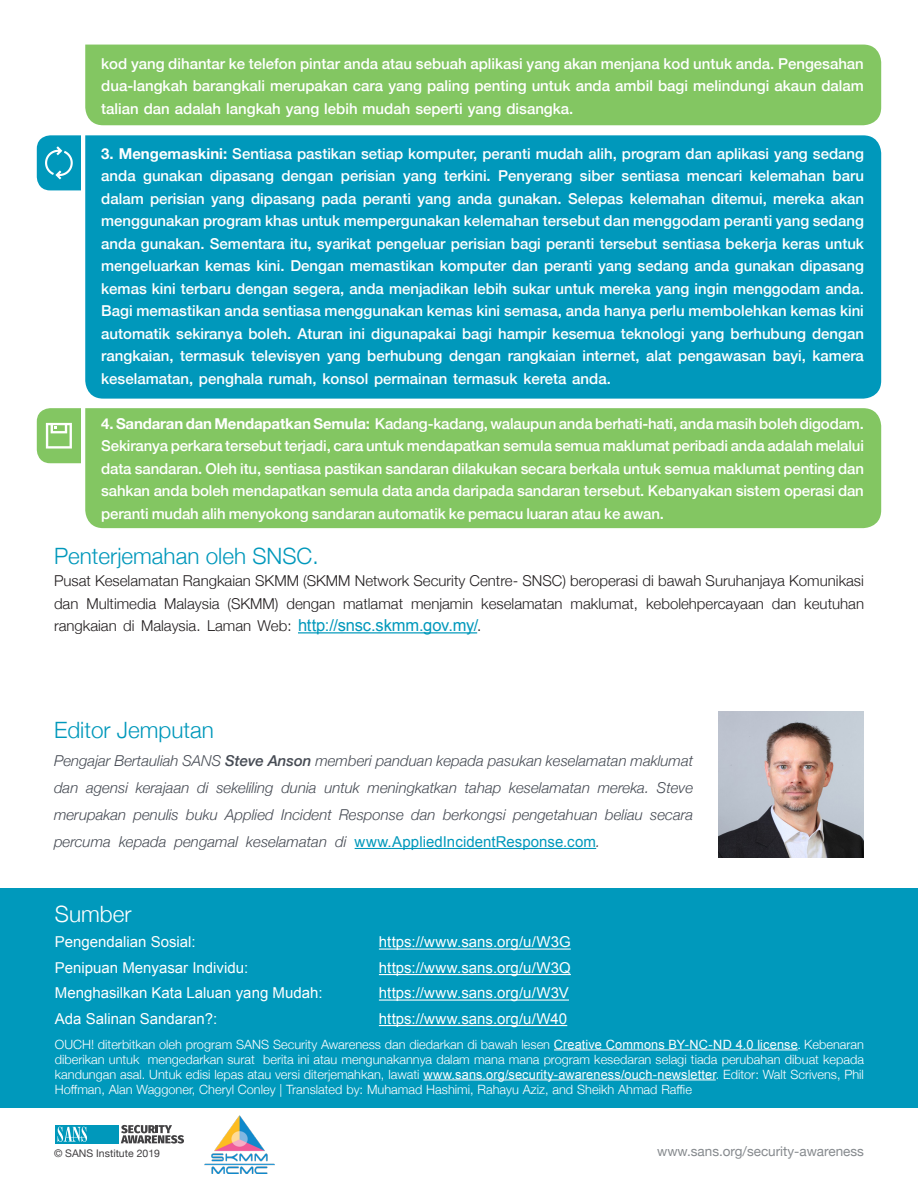
<style>
.page{position:relative;width:918px;height:1188px;background:#fff}
.page>*{position:absolute;margin:0;border:0;box-sizing:border-box;transform-origin:0 0}
.MainText{font:300 22.5px "Helvetica Neue";color:#0098bb}
.t1{font:300 22.5px "Helvetica Neue";color:#fff}
.MainText-2{font:500 15px/22.5px "Helvetica Neue";color:#fff;text-align:justify}
.MainText-3{font:italic 300 15px/27px "Helvetica Neue";color:#464b54;text-align:right}
.MainText-4{font:300 15px/22.5px "Helvetica Neue";color:#231f20;text-align:right}
.t2{font:15px "Arial";color:#fff}
.MainText-5{font:15px "Arial";letter-spacing:.005em;color:#0098bb}
.t3{font:13.5px "Helvetica Neue";color:#868a8e}
.MainText-6{font:300 12.75px/15px "Helvetica Neue";color:#fff;text-align:right}
.t4{font:10.5px "Helvetica Neue";color:#413f41}
.s1{font-weight:700}
.s2{font-family:"Arial";font-weight:400;font-size:16.5px;color:#0098bb}
.s3{font-weight:500}
.s4{font-family:"Helvetica Neue";font-weight:300;font-style:italic;color:#464b54}
.s5{font-family:"Arial";font-weight:400}
.s6{font-family:"Proxima Nova";font-weight:400}
</style>
<div class="page">
<div style="left:85px;top:135px;width:796px;height:264px;background:#0098bb"></div>
<div style="left:85px;top:408px;width:796px;height:120px;background:#83c662"></div>
<div style="left:85px;top:45px;width:796px;height:80px;background:#83c662"></div>
<svg style="left:37px;top:135px;width:44px;height:55px"></svg>
<svg style="left:37px;top:408px;width:44px;height:55px"></svg>
<div style="left:0;top:889px;width:918px;height:219px;background:#0099bc"></div>
<hr style="left:379px;top:949px;width:192px;height:1px;background:#fff">
<hr style="left:379px;top:974px;width:192px;height:1px;background:#fff">
<hr style="left:379px;top:1000px;width:190px;height:1px;background:#fff">
<hr style="left:379px;top:1025px;width:188px;height:1px;background:#fff">
<hr style="left:298px;top:632px;width:179px;height:1px;background:#0098bb">
<hr style="left:554px;top:1049px;width:244px;height:1px;background:#fff">
<hr style="left:423px;top:1079px;width:293px;height:1px;background:#fff">
<svg style="left:121px;top:1125px;width:63px;height:19px"></svg>
<div style="left:56px;top:1125px;width:63px;height:19px;background:#0098bb"></div>
<svg style="left:58px;top:1127px;width:29px;height:15px"></svg>
<img style="left:205px;top:1116px;width:69px;height:58px">
<hr style="left:355px;top:848px;width:241px;height:1px;background:#0098bb">
<img style="left:718px;top:711px;width:146px;height:146px">
<p class="MainText-2" style="left:101px;top:51px;width:764px">kod yang dihantar ke telefon pintar anda atau sebuah aplikasi yang akan menjana kod untuk anda. Pengesahan dua-langkah barangkali merupakan cara yang paling penting untuk anda ambil bagi melindungi akaun dalam talian dan adalah langkah yang lebih mudah seperti yang disangka.</p>
<p class="MainText-2" style="left:101px;top:141px;width:764px;text-align:right"><span class="s1">3. Mengemaskini:</span> Sentiasa pastikan setiap komputer, peranti mudah alih, program dan aplikasi yang sedang baru</p>
<p class="MainText-2" style="left:101px;top:163px;width:764px;text-align:left">anda<br>dalam perisian yang dipasang pada peranti yang anda gunakan. Selepas kelemahan ditemui, mereka akan menggunakan program khas untuk mempergunakan kelemahan tersebut dan menggodam peranti yang sedang anda gunakan. Sementara itu, syarikat pengeluar perisian bagi peranti tersebut sentiasa bekerja keras untuk mengeluarkan kemas kini. Dengan memastikan komputer dan peranti yang sedang anda gunakan dipasang kemas kini terbaru dengan segera, anda menjadikan lebih sukar untuk mereka yang ingin menggodam anda.<br>Bagi memastikan anda sentiasa menggunakan kemas kini semasa, anda hanya perlu membolehkan kemas kini automatik sekiranya boleh. Aturan ini digunapakai bagi hampir kesemua teknologi yang berhubung dengan rangkaian, termasuk televisyen yang berhubung dengan rangkaian internet, alat pengawasan bayi, kamera keselamatan, penghala rumah, konsol permainan termasuk kereta anda.</p>
<p class="MainText-2" style="left:101px;top:411px;width:764px"><span class="s1">4. Sandaran dan Mendapatkan Semula:</span> Kadang-kadang, walaupun anda berhati-hati, anda masih boleh digodam.<br>Sekiranya perkara tersebut terjadi, cara untuk mendapatkan semula semua maklumat peribadi anda adalah melalui data sandaran. Oleh itu, sentiasa pastikan sandaran dilakukan secara berkala untuk semua maklumat penting dan sahkan anda boleh mendapatkan semula data anda daripada sandaran tersebut. Kebanyakan sistem operasi dan peranti mudah alih menyokong sandaran automatik ke pemacu luaran atau ke awan.</p>
<p class="MainText" style="left:54px;top:537px;width:266px">Penterjemahan oleh SNSC.</p>
<p class="MainText-4" style="left:54px;top:568px;width:812px">Pusat Keselamatan Rangkaian SKMM (SKMM Network Security Centre- SNSC) beroperasi di bawah Suruhanjaya Komunikasi keutuhan</p>
<p class="MainText-2" style="left:143px;top:163px;width:61px">gunakan</p>
<p class="MainText-2" style="left:210px;top:163px;width:65px">dipasang</p>
<p class="MainText-2" style="left:281px;top:163px;width:53px">dengan</p>
<p class="MainText-2" style="left:341px;top:163px;width:56px">perisian</p>
<p class="MainText-2" style="left:444px;top:163px;width:48px">terkini.</p>
<p class="MainText-2" style="left:498px;top:163px;width:76px">Penyerang</p>
<p class="MainText-2" style="left:580px;top:163px;width:36px">siber</p>
<p class="MainText-2" style="left:622px;top:163px;width:59px">sentiasa</p>
<p class="MainText-2" style="left:687px;top:163px;width:57px">mencari</p>
<p class="MainText-2" style="left:750px;top:163px;width:77px">kelemahan</p>
<p class="MainText-2" style="left:403px;top:163px;width:35px">yang</p>
<p class="MainText-4" style="left:228px;top:591px;width:53px">(SKMM)</p>
<p class="MainText-4" style="left:54px;top:591px;width:429px;text-align:left">dan<br>rangkaian di Malaysia. Laman Web: <span class="s2">http://snsc.skmm.gov.my/</span>.</p>
<p class="MainText-4" style="left:86px;top:591px;width:71px">Multimedia</p>
<p class="MainText-4" style="left:164px;top:591px;width:57px">Malaysia</p>
<p class="MainText-4" style="left:287px;top:591px;width:50px">dengan</p>
<p class="MainText-4" style="left:343px;top:591px;width:61px">matlamat</p>
<p class="MainText-4" style="left:411px;top:591px;width:64px">menjamin</p>
<p class="MainText-4" style="left:481px;top:591px;width:83px">keselamatan</p>
<p class="MainText-4" style="left:571px;top:591px;width:69px">maklumat,</p>
<p class="MainText-4" style="left:646px;top:591px;width:119px">kebolehpercayaan</p>
<p class="MainText-4" style="left:772px;top:591px;width:26px">dan</p>
<p class="MainText" style="left:54px;top:712px;width:162px">Editor Jemputan</p>
<p class="MainText-3" style="left:54px;top:746px;width:641px">Pengajar Bertauliah SANS <span class="s3">Steve Anson</span> memberi panduan kepada pasukan keselamatan maklumat<br>Steve</p>
<p class="MainText-3" style="left:54px;top:773px;width:26px">dan</p>
<p class="MainText-3" style="left:86px;top:773px;width:43px">agensi</p>
<p class="MainText-3" style="left:136px;top:773px;width:55px">kerajaan</p>
<p class="MainText-3" style="left:197px;top:773px;width:13px">di</p>
<p class="MainText-3" style="left:216px;top:773px;width:59px">sekeliling</p>
<p class="MainText-3" style="left:281px;top:773px;width:37px">dunia</p>
<p class="MainText-3" style="left:324px;top:773px;width:37px">untuk</p>
<p class="MainText-3" style="left:368px;top:773px;width:91px">meningkatkan</p>
<p class="MainText-3" style="left:465px;top:773px;width:38px">tahap</p>
<p class="MainText-3" style="left:509px;top:773px;width:82px">keselamatan</p>
<p class="MainText-3" style="left:598px;top:773px;width:53px">mereka.</p>
<p class="MainText-3" style="left:54px;top:800px;width:74px">merupakan</p>
<p class="MainText-3" style="left:134px;top:800px;width:47px">penulis</p>
<p class="MainText-3" style="left:186px;top:800px;width:33px">buku</p>
<p class="MainText-3" style="left:225px;top:800px;width:50px">Applied</p>
<p class="MainText-3" style="left:281px;top:800px;width:52px">Incident</p>
<p class="MainText-3" style="left:339px;top:800px;width:66px">Response</p>
<p class="MainText-3" style="left:411px;top:800px;width:26px">dan</p>
<p class="MainText-3" style="left:443px;top:800px;width:64px">berkongsi</p>
<p class="MainText-3" style="left:513px;top:800px;width:86px">pengetahuan</p>
<p class="MainText-3" style="left:605px;top:800px;width:39px">beliau</p>
<p class="MainText-3" style="left:650px;top:800px;width:45px">secara</p>
<p class="MainText-3" style="left:54px;top:827px;width:58px">percuma</p>
<p class="MainText-3" style="left:119px;top:827px;width:49px">kepada</p>
<p class="MainText-3" style="left:175px;top:827px;width:65px">pengamal</p>
<p class="MainText-3" style="left:246px;top:827px;width:82px">keselamatan</p>
<p class="MainText-5" style="left:355px;top:832px;width:247px">www.AppliedIncidentResponse.com<span class="s4">.</span></p>
<p class="MainText-3" style="left:335px;top:827px;width:13px">di</p>
<p class="t1" style="left:55px;top:896px;width:78px">Sumber</p>
<p class="t2" style="left:55px;top:932px;width:142px">Pengendalian Sosial:</p>
<p class="t2" style="left:379px;top:932px;width:193px">https: / / w w w . s a n s . o r g W/u/ G3</p>
<p class="t2" style="left:55px;top:958px;width:195px">Penipuan Menyasar Individu:</p>
<p class="t2" style="left:379px;top:958px;width:193px">https: / / w w w . s a n s . o r g W/u/ Q3</p>
<p class="t2" style="left:55px;top:983px;width:269px">Menghasilkan Kata Laluan yang Mudah:</p>
<p class="t2" style="left:379px;top:983px;width:192px">https: / / w w w . s a n s . o r g W/u/ V3</p>
<p class="t2" style="left:55px;top:1009px;width:164px">Ada Salinan Sandaran :?</p>
<p class="t2" style="left:379px;top:1009px;width:190px">https://www.sans. o r g W/u/ 4 0</p>
<p class="MainText-6" style="left:55px;top:1036px;width:811px">OUCH! diterbitkan oleh program SANS Security Awareness dan diedarkan di bawah lesen <span class="s5">Creative Commons BY-NC-ND 4.0 license</span><span class="s6">.</span> Kebenaran berita ini atau mengunakannya dalam mana mana program kesedaran selagi tiada perubahan dibuat kepada</p>
<p class="MainText-6" style="left:55px;top:1051px;width:811px;text-align:left">diberikan untuk<br>kandungan asal. Untuk edisi lepas atau versi diterjemahkan, lawati <span class="s5">www.sans.org/security-awareness/ouch-newsletter</span>. Editor: Walt Scrivens, Phil<br>Hoffman, Alan Waggoner, Cheryl Conley | Translated by: Muhamad Hashimi, Rahayu Aziz, and Sheikh Ahmad Raffie</p>
<p class="MainText-6" style="left:148px;top:1051px;width:109px">mengedarkan surat</p>
<p class="t4" style="left:54px;top:1145px;width:108px">© SANS Institute 2019</p>
<p class="t3" style="left:657px;top:1142px;width:208px">www.sans.org/security-awareness</p>
</div>
